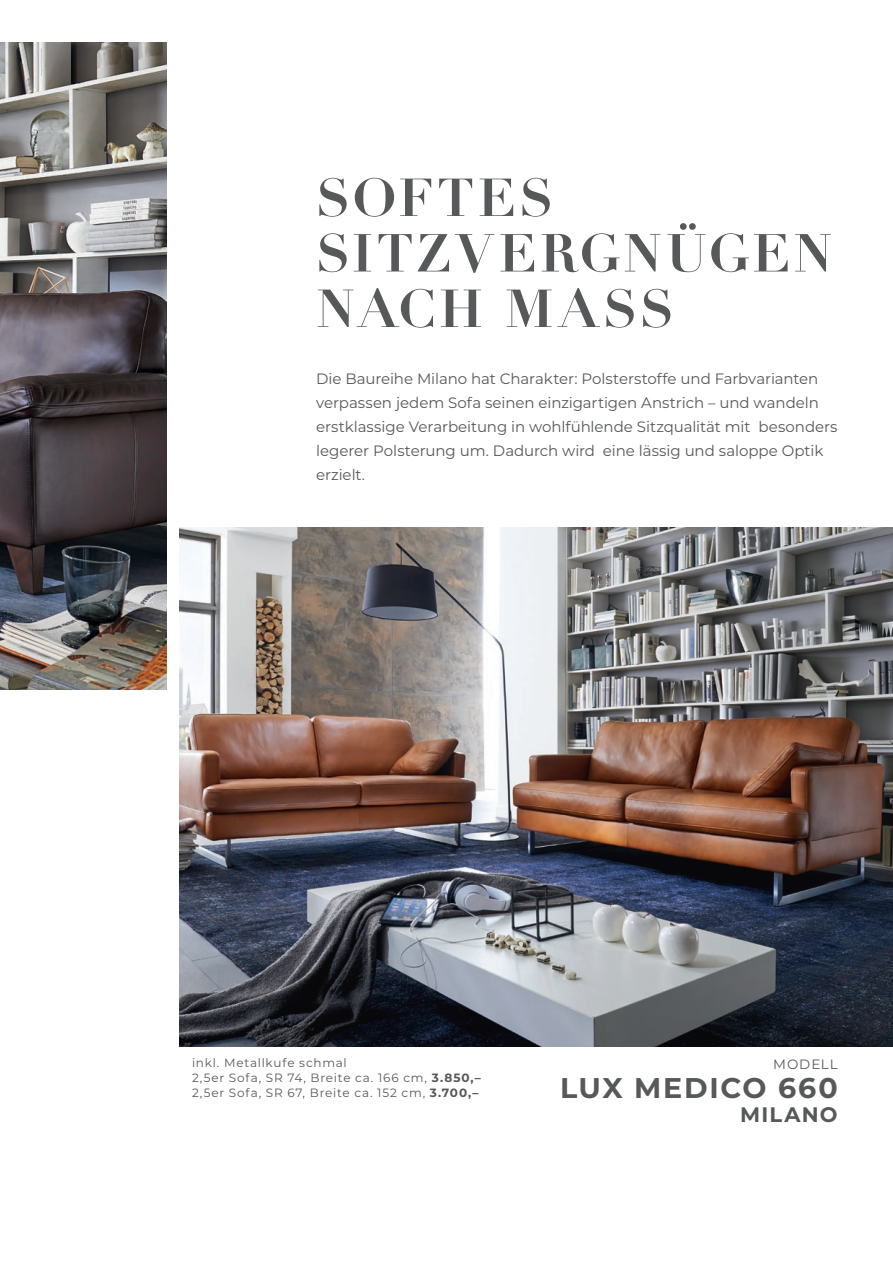
<style>
.page{position:relative;width:893px;height:1263px;background:#fff}
.page>*{position:absolute;margin:0;border:0;box-sizing:border-box;transform-origin:0 0}
.t1{font:700 52.5px/55.5px "Didot";letter-spacing:.055em;color:#57585a}
.t2{font:700 28.5px "Montserrat";letter-spacing:.06em;color:#57585a}
.t3{font:700 21px "Montserrat";letter-spacing:.06em;color:#57585a}
.t4{font:15px/24px "Montserrat";letter-spacing:-.005em;color:#57585a}
.t5{font:13.5px "Montserrat";letter-spacing:.065em;color:#57585a}
.t6{font:12px/15px "Montserrat";letter-spacing:.065em;color:#57585a}
.s1{font-weight:700}
</style>
<div class="page">
<img style="left:179px;top:527px;width:714px;height:519px">
<img style="left:0;top:43px;width:167px;height:647px">
<h1 class="t1" style="left:316px;top:170px;width:518px">SOFTES<br>SITZVERGNÜGEN<br>NACH MASS</h1>
<p class="t4" style="left:316px;top:366px;width:523px">Die Baureihe Milano hat Charakter: Polsterstoffe und Farbvarianten verpassen jedem Sofa seinen einzigartigen Anstrich – und wandeln erstklassige Verarbeitung in wohlfühlende Sitzqualität mit besonders legerer Polsterung um. Dadurch wird eine lässig und saloppe Optik erzielt.</p>
<p class="t6" style="left:192px;top:1055px;width:290px">inkl. Metallkufe schmal<br>2,5er Sofa, SR 74, Breite ca. 166 cm, <span class="s1">3.850,–<br></span>2,5er Sofa, SR 67, Breite ca. 152 cm, <span class="s1">3.700,–</span></p>
<p class="t5" style="left:773px;top:1055px;width:66px">MODELL</p>
<h2 class="t2" style="left:560px;top:1067px;width:279px">LUX MEDICO 660</h2>
<h3 class="t3" style="left:740px;top:1099px;width:99px">MILANO</h3>
</div>
